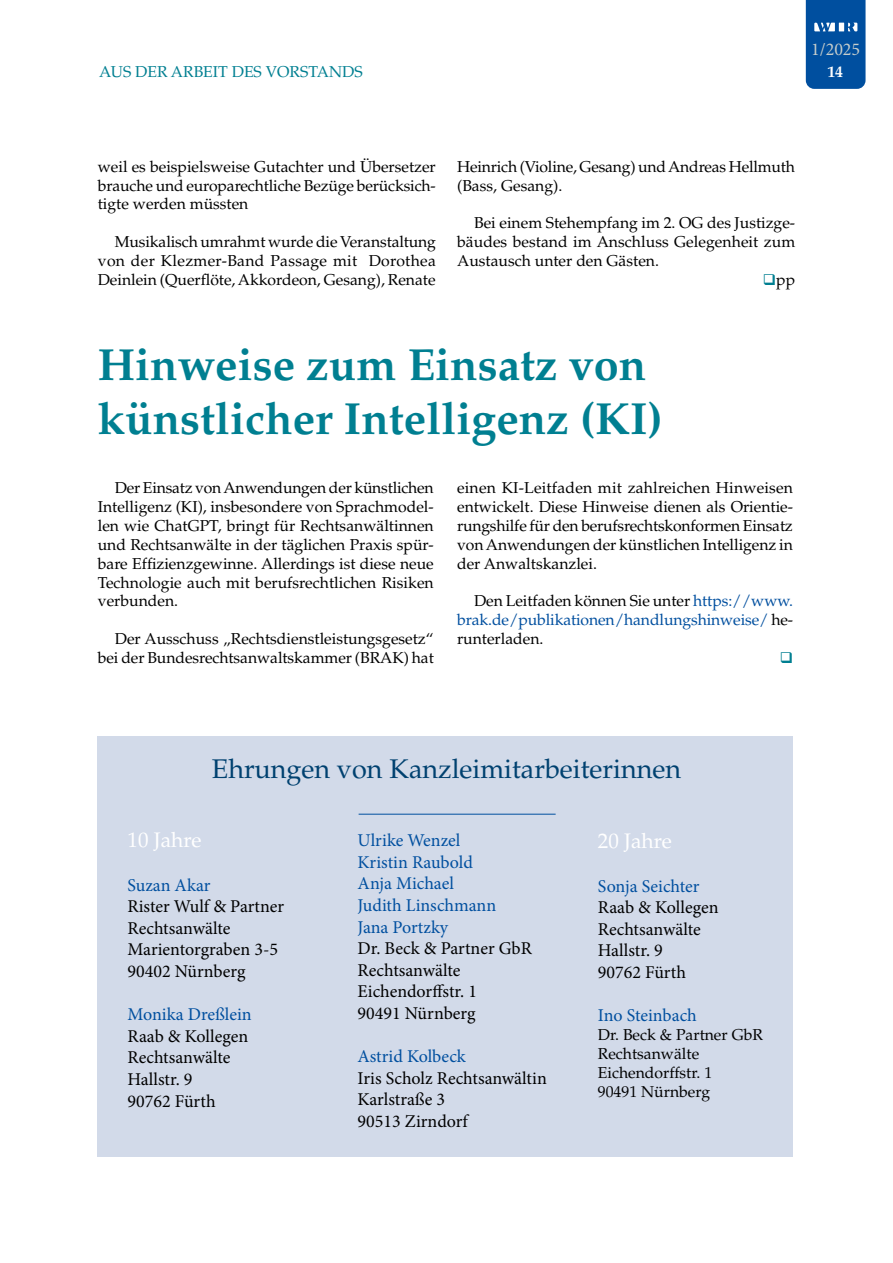
<style>
.page{position:relative;width:893px;height:1263px;background:#fff}
.page>*{position:absolute;margin:0;border:0;box-sizing:border-box;transform-origin:0 0}
.t1{font:700 45px/54px "Palatino LT Std";color:#007f91}
.t2{font:27px "Palatino LT Std";color:#004170}
.t3{font:21px "Palatino LT Std";color:#fff}
.t4{font:18px/21.6px "Minion Pro";color:#000}
.t5{font:18px/21.6px "Minion Pro";color:#004f9f}
.t6{font:18px "Minion Pro";color:#c6cdcb}
.t7{font:15.75px/18.9px "Palatino LT Std";color:#000;text-align:justify}
.t8{font:15.75px/18.9px "Palatino LT Std";letter-spacing:-.005em;color:#004f9f;text-align:justify}
.t9{font:15.75px "Palatino LT Std";color:#007f91}
.t10{font:700 15.75px "Palatino LT Std";color:#fff}
.s1{color:#007f91}
.s2{color:#000}
</style>
<div class="page">
<svg style="left:806px;top:0;width:59px;height:89px;background:#0b56a3"></svg>
<div style="left:98px;top:736px;width:695px;height:421px;background:#d2dae9"></div>
<hr style="left:359px;top:814px;width:197px;height:1px;background:#004f9f">
<p class="t9" style="left:99px;top:63px;width:265px">AUS DER ARBEIT DES VORSTANDS</p>
<p class="t6" style="left:811px;top:37px;width:51px">1/2025</p>
<p class="t10" style="left:827px;top:63px;width:17px">14</p>
<p class="t7" style="left:98px;top:157px;width:340px">weil es beispielsweise Gutachter und Übersetzer brauche und europarechtliche Bezüge berücksich&shy;tigte werden müssten</p>
<p class="t7" style="left:98px;top:233px;width:340px;text-indent:17px">Musikalisch umrahmt wurde die Veranstaltung von der Klezmer-Band Passage mit Dorothea Deinlein (Querflöte, Akkordeon, Gesang), Renate</p>
<p class="t7" style="left:457px;top:157px;width:339px">Heinrich (Violine, Gesang) und Andreas Hellmuth (Bass, Gesang).</p>
<p class="t7" style="left:457px;top:214px;width:340px;text-indent:17px">Bei einem Stehempfang im 2. OG des Justizge&shy;bäudes bestand im Anschluss Gelegenheit zum Austausch unter den Gästen.</p>
<p class="t7" style="left:763px;top:271px;width:34px"><span class="s1">❑</span>pp</p>
<h1 class="t1" style="left:98px;top:338px;width:566px">Hinweise zum Einsatz von künstlicher Intelligenz (KI)</h1>
<p class="t7" style="left:98px;top:478px;width:337px;text-indent:17px">Der Einsatz von Anwendungen der künstlichen Intelligenz (KI), insbesondere von Sprachmodel&shy;len wie ChatGPT, bringt für Rechtsanwältinnen und Rechtsanwälte in der täglichen Praxis spür&shy;bare Effizienzgewinne. Allerdings ist diese neue Technologie auch mit berufsrechtlichen Risiken verbunden.</p>
<p class="t7" style="left:98px;top:630px;width:338px;text-align:right">Der Ausschuss „Rechtsdienstleistungsgesetz“ bei der Bundesrechtsanwaltskammer (BRAK) hat</p>
<p class="t7" style="left:457px;top:478px;width:337px">einen KI-Leitfaden mit zahlreichen Hinweisen entwickelt. Diese Hinweise dienen als Orientie&shy;rungshilfe für den berufsrechtskonformen Einsatz von Anwendungen der künstlichen Intelligenz in der Anwaltskanzlei.</p>
<p class="t8" style="left:457px;top:592px;width:338px;text-indent:17px"><span class="s2">Den Leitfaden können Sie unter</span> https://www. brak.de/publikationen/handlungshinweise/ <span class="s2">he&shy;runterladen.</span></p>
<h2 class="t2" style="left:212px;top:753px;width:471px">Ehrungen von Kanzleimitarbeiterinnen</h2>
<h3 class="t3" style="left:128px;top:828px;width:75px">10 Jahre</h3>
<p class="t5" style="left:128px;top:874px;width:84px">Suzan Akar</p>
<p class="t4" style="left:128px;top:896px;width:158px">Rister Wulf &amp; Partner<br>Rechtsanwälte<br>Marientorgraben 3-5<br>90402 Nürnberg</p>
<p class="t5" style="left:128px;top:1004px;width:126px">Monika Dreßlein</p>
<p class="t4" style="left:128px;top:1025px;width:122px">Raab &amp; Kollegen<br>Rechtsanwälte<br>Hallstr. 9<br>90762 Fürth</p>
<p class="t5" style="left:358px;top:830px;width:140px">Ulrike Wenzel<br>Kristin Raubold<br>Anja Michael<br>Judith Linschmann<br>Jana Portzky</p>
<p class="t4" style="left:358px;top:938px;width:176px">Dr. Beck &amp; Partner GbR<br>Rechtsanwälte<br>Eichendorffstr. 1<br>90491 Nürnberg</p>
<p class="t5" style="left:358px;top:1046px;width:110px">Astrid Kolbeck</p>
<p class="t4" style="left:358px;top:1067px;width:191px">Iris Scholz Rechtsanwältin<br>Karlstraße 3<br>90513 Zirndorf</p>
<h3 class="t3" style="left:598px;top:829px;width:75px">20 Jahre</h3>
<p class="t5" style="left:598px;top:875px;width:103px">Sonja Seichter</p>
<p class="t4" style="left:598px;top:897px;width:122px">Raab &amp; Kollegen<br>Rechtsanwälte<br>Hallstr. 9<br>90762 Fürth</p>
<p class="t5" style="left:598px;top:1005px;width:100px">Ino Steinbach</p>
<p class="t7" style="left:598px;top:1025px;width:167px;text-align:left">Dr. Beck &amp; Partner GbR<br>Rechtsanwälte<br>Eichendorffstr. 1<br>90491 Nürnberg</p>
</div>
